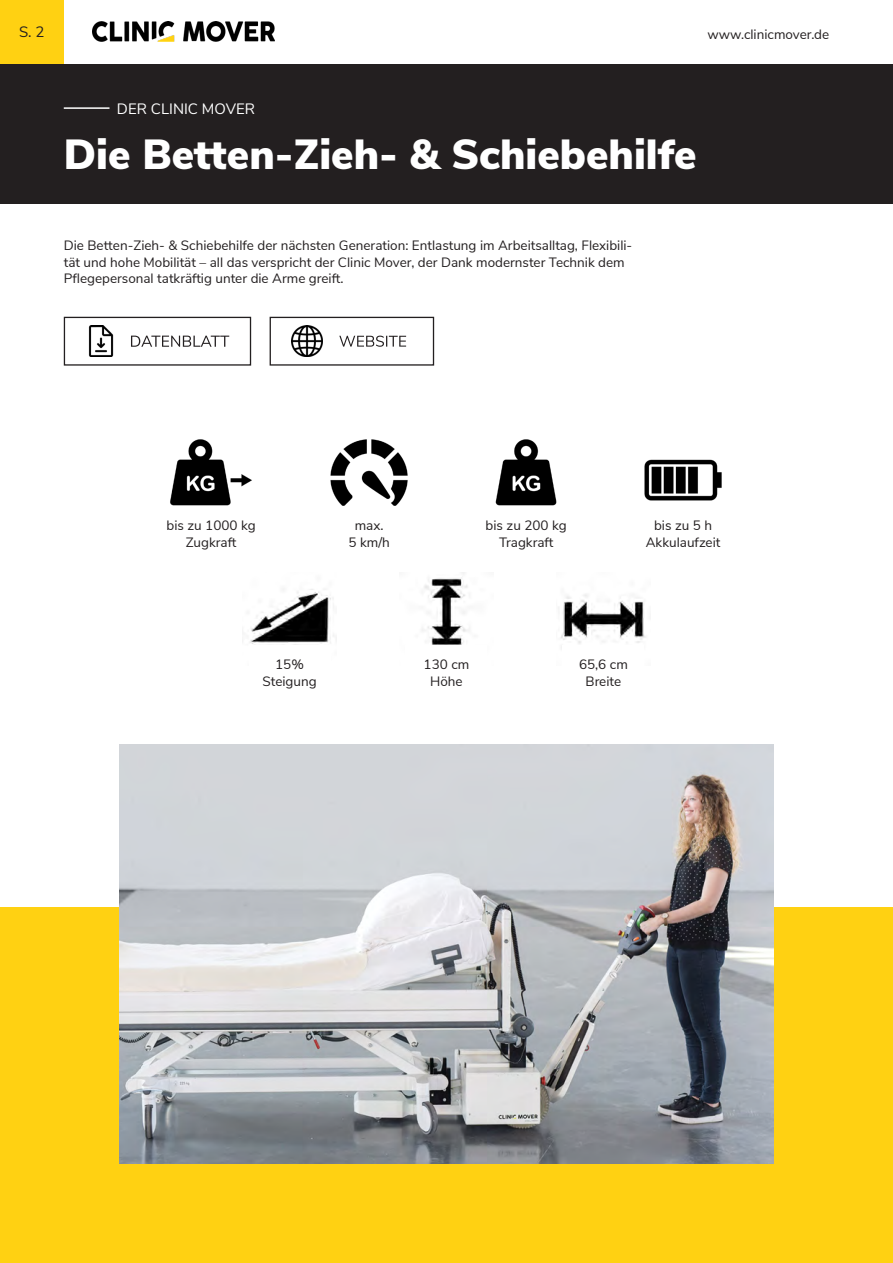
<style>
.page{position:relative;width:893px;height:1263px;background:#fff}
.page>*{position:absolute;margin:0;border:0;box-sizing:border-box;transform-origin:0 0}
.t1{font:900 42px "Nunito Sans";color:#fff}
.t2{font:15px "Nunito Sans";color:#fff}
.t3{font:15px "Nunito Sans";color:#231f20}
.t4{font:13.5px/16.2px "Nunito Sans";color:#231f20;text-align:center}
</style>
<div class="page">
<div style="left:0;top:0;width:64px;height:64px;background:#ffd112"></div>
<img style="left:92px;top:22px;width:183px;height:20px">
<div style="left:0;top:64px;width:893px;height:139px;background:#231f20"></div>
<hr style="left:64px;top:107px;width:45px;height:2px;background:#fff">
<img style="left:250px;top:589px;width:84px;height:56px">
<img style="left:422px;top:572px;width:47px;height:73px">
<img style="left:558px;top:594px;width:88px;height:55px">
<div style="left:563px;top:645px;width:81px;height:40px;background:#fff"></div>
<img style="left:330px;top:439px;width:78px;height:67px">
<img style="left:495px;top:439px;width:62px;height:67px">
<img style="left:644px;top:459px;width:78px;height:42px">
<img style="left:170px;top:439px;width:82px;height:67px">
<div style="left:0;top:908px;width:893px;height:355px;background:#ffd112"></div>
<img style="left:120px;top:744px;width:653px;height:419px">
<div style="left:64px;top:317px;width:187px;height:49px;border:1px solid #231f20"></div>
<svg style="left:131px;top:336px;width:98px;height:11px"></svg>
<img style="left:88px;top:326px;width:26px;height:31px">
<div style="left:270px;top:317px;width:164px;height:49px;border:1px solid #231f20"></div>
<img style="left:291px;top:326px;width:31px;height:31px">
<svg style="left:339px;top:336px;width:67px;height:11px"></svg>
<p class="t3" style="left:19px;top:21px;width:27px">S. 2</p>
<p class="t4" style="left:707px;top:25px;width:123px">www.clinicmover.de</p>
<p class="t2" style="left:117px;top:97px;width:140px">DER CLINIC MOVER</p>
<h1 class="t1" style="left:64px;top:123px;width:634px">Die Betten-Zieh- &amp; Schiebehilfe</h1>
<p class="t4" style="left:64px;top:237px;width:570px;text-align:left">Die Betten-Zieh- &amp; Schiebehilfe der nächsten Generation: Entlastung im Arbeitsalltag, Flexibili&shy;tät und hohe Mobilität – all das verspricht der Clinic Mover, der Dank modernster Technik dem<br>Pflegepersonal tatkräftig unter die Arme greift.</p>
<p class="t4" style="left:166px;top:517px;width:91px">bis zu 1000 kg<br>Zugkraft</p>
<p class="t4" style="left:349px;top:517px;width:43px">max.<br>5 km/h</p>
<p class="t4" style="left:486px;top:517px;width:83px">bis zu 200 kg<br>Tragkraft</p>
<p class="t4" style="left:646px;top:517px;width:76px">bis zu 5 h<br>Akkulaufzeit</p>
<p class="t4" style="left:262px;top:656px;width:56px">15%<br>Steigung</p>
<p class="t4" style="left:424px;top:656px;width:47px">130 cm<br>Höhe</p>
<p class="t4" style="left:579px;top:656px;width:50px">65,6 cm<br>Breite</p>
</div>
